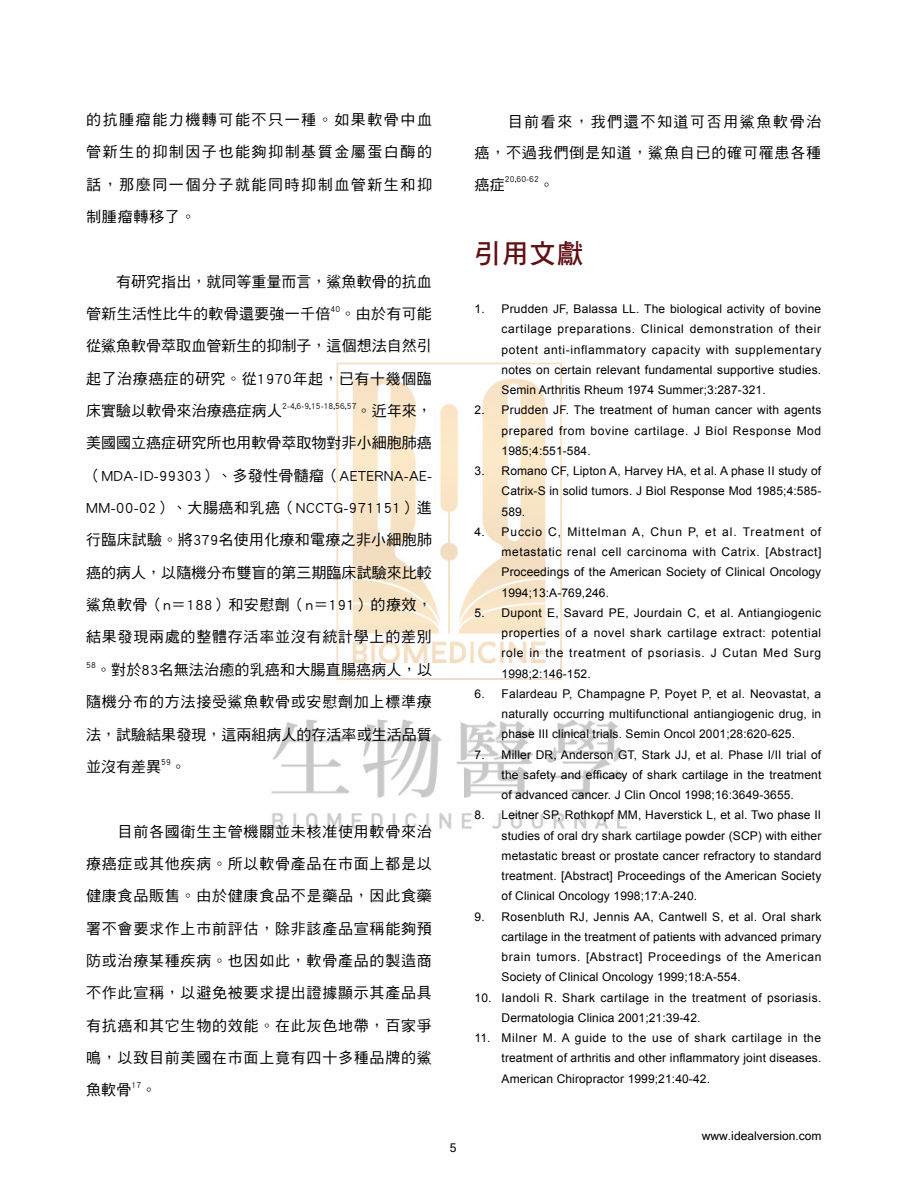
<style>
.page{position:relative;width:898px;height:1191px;background:#fff}
.page>*{position:absolute;margin:0;border:0;box-sizing:border-box;transform-origin:0 0}
.t1{font:27px "DF Hei Std W7";color:#610f13}
.t2{font:15px/32.4px "DF Hei Std W5";letter-spacing:.05em;color:#000;text-align:justify}
.t3{font:15px/32.2px "DF Hei Std W5";color:#000}
.t4{font:12px/20.2px "Arial";letter-spacing:.01em;color:#000;text-align:justify}
.t5{font:12px/20.2px "Arial";letter-spacing:.035em;color:#000}
.t6{font:12px "Microsoft Sans Serif";color:#000}
.t7{font:8.7px "DF Hei Std W5";letter-spacing:.01em;color:#000}
</style>
<div class="page">
<img style="left:271px;top:362px;width:356px;height:467px">
<p class="t2" style="left:86px;top:103px;width:347px">的抗腫瘤能力機轉可能不只一種。如果軟骨中血管新生的抑制因子也能夠抑制基質金屬蛋白酶的話，那麼同一個分子就能同時抑制血管新生和抑制腫瘤轉移了。</p>
<p class="t3" style="left:86px;top:265px;width:347px">　　有研究指出，就同等重量而言，鯊魚軟骨的抗血管新生活性比牛的軟骨還要強一千倍</p>
<p class="t7" style="left:330px;top:304px;width:11px">40</p>
<p class="t2" style="left:86px;top:297px;width:347px;text-indent:254px">。由於有可能從鯊魚軟骨萃取血管新生的抑制子，這個想法自然引起了治療癌症的研究。從1970年起，已有十幾個臨床實驗以軟骨來治療癌症病人</p>
<p class="t7" style="left:282px;top:401px;width:76px">2-4,6-9,15-18,56,57</p>
<p class="t2" style="left:86px;top:394px;width:347px;text-indent:270px">。近年來，美國國立癌症研究所也用軟骨萃取物對非小細胞肺癌（MDA-ID-99303）、多發性骨髓瘤（AETERNA-AE-MM-00-02）、大腸癌和乳癌（NCCTG-971151）進行臨床試驗。將379名使用化療和電療之非小細胞肺癌的病人，以隨機分布雙盲的第三期臨床試驗來比較鯊魚軟骨（n＝188）和安慰劑（n＝191）的療效，結果發現兩處的整體存活率並沒有統計學上的差別</p>
<p class="t7" style="left:86px;top:660px;width:11px">58</p>
<p class="t2" style="left:86px;top:653px;width:347px;text-indent:10px">。對於83名無法治癒的乳癌和大腸直腸癌病人，以隨機分布的方法接受鯊魚軟骨或安慰劑加上標準療法，試驗結果發現，這兩組病人的存活率或生活品質並沒有差異</p>
<p class="t7" style="left:161px;top:757px;width:11px">59</p>
<p class="t2" style="left:171px;top:750px;width:16px">。</p>
<p class="t2" style="left:86px;top:814px;width:347px">　　目前各國衛生主管機關並未核准使用軟骨來治療癌症或其他疾病。所以軟骨產品在市面上都是以健康食品販售。由於健康食品不是藥品，因此食藥署不會要求作上市前評估，除非該產品宣稱能夠預防或治療某種疾病。也因如此，軟骨產品的製造商不作此宣稱，以避免被要求提出證據顯示其產品具有抗癌和其它生物的效能。在此灰色地帶，百家爭鳴，以致目前美國在市面上竟有四十多種品牌的鯊魚軟骨</p>
<p class="t7" style="left:132px;top:1080px;width:11px">17</p>
<p class="t2" style="left:141px;top:1073px;width:16px">。</p>
<p class="t2" style="left:474px;top:105px;width:348px;line-height:31.5px">　　目前看來，我們還不知道可否用鯊魚軟骨治癌，不過我們倒是知道，鯊魚自已的確可罹患各種癌症</p>
<p class="t7" style="left:504px;top:175px;width:36px">20,60-62</p>
<p class="t2" style="left:539px;top:168px;width:16px">。</p>
<p class="t6" style="left:449px;top:1141px;width:8px">5</p>
<h1 class="t1" style="left:474px;top:239px;width:110px">引用文獻</h1>
<p class="t4" style="left:501px;top:299px;width:321px;text-indent:-27px">1. Prudden JF, Balassa LL. The biological activity of bovine cartilage preparations. Clinical demonstration of their potent anti-inflammatory capacity with supplementary notes on certain relevant fundamental supportive studies.<br>Semin Arthritis Rheum 1974 Summer;3:287-321.</p>
<p class="t4" style="left:501px;top:400px;width:321px;text-indent:-27px">2. Prudden JF. The treatment of human cancer with agents prepared from bovine cartilage. J Biol Response Mod 1985;4:551-584.</p>
<p class="t4" style="left:501px;top:461px;width:321px;text-indent:-27px">3. Romano CF, Lipton A, Harvey HA, et al. A phase II study of Catrix-S in solid tumors. J Biol Response Mod 1985;4:585- 589.</p>
<p class="t4" style="left:501px;top:521px;width:321px;text-indent:-27px">4. Puccio C, Mittelman A, Chun P, et al. Treatment of metastatic renal cell carcinoma with Catrix. [Abstract] Proceedings of the American Society of Clinical Oncology 1994;13:A-769,246.</p>
<p class="t4" style="left:501px;top:602px;width:321px;text-indent:-27px">5. Dupont E, Savard PE, Jourdain C, et al. Antiangiogenic properties of a novel shark cartilage extract: potential role in the treatment of psoriasis. J Cutan Med Surg 1998;2:146-152.</p>
<p class="t4" style="left:501px;top:683px;width:321px;text-indent:-27px">6. Falardeau P, Champagne P, Poyet P, et al. Neovastat, a naturally occurring multifunctional antiangiogenic drug, in phase III clinical trials. Semin Oncol 2001;28:620-625.</p>
<p class="t4" style="left:501px;top:744px;width:321px;text-indent:-27px">7. Miller DR, Anderson GT, Stark JJ, et al. Phase I/II trial of the safety and efficacy of shark cartilage in the treatment of advanced cancer. J Clin Oncol 1998;16:3649-3655.</p>
<p class="t4" style="left:501px;top:805px;width:321px;text-indent:-27px">8. Leitner SP, Rothkopf MM, Haverstick L, et al. Two phase II studies of oral dry shark cartilage powder (SCP) with either metastatic breast or prostate cancer refractory to standard treatment. [Abstract] Proceedings of the American Society of Clinical Oncology 1998;17:A-240.</p>
<p class="t4" style="left:501px;top:906px;width:321px;text-indent:-27px">9. Rosenbluth RJ, Jennis AA, Cantwell S, et al. Oral shark cartilage in the treatment of patients with advanced primary brain tumors. [Abstract] Proceedings of the American Society of Clinical Oncology 1999;18:A-554.</p>
<p class="t5" style="left:501px;top:987px;width:321px;text-indent:-27px">10. Iandoli R. Shark cartilage in the treatment of psoriasis.<br>Dermatologia Clinica 2001;21:39-42.</p>
<p class="t4" style="left:501px;top:1028px;width:321px;text-indent:-27px">11. Milner M. A guide to the use of shark cartilage in the treatment of arthritis and other inflammatory joint diseases.<br>American Chiropractor 1999;21:40-42.</p>
<p class="t6" style="left:701px;top:1128px;width:121px">www.idealversion.com</p>
</div>
